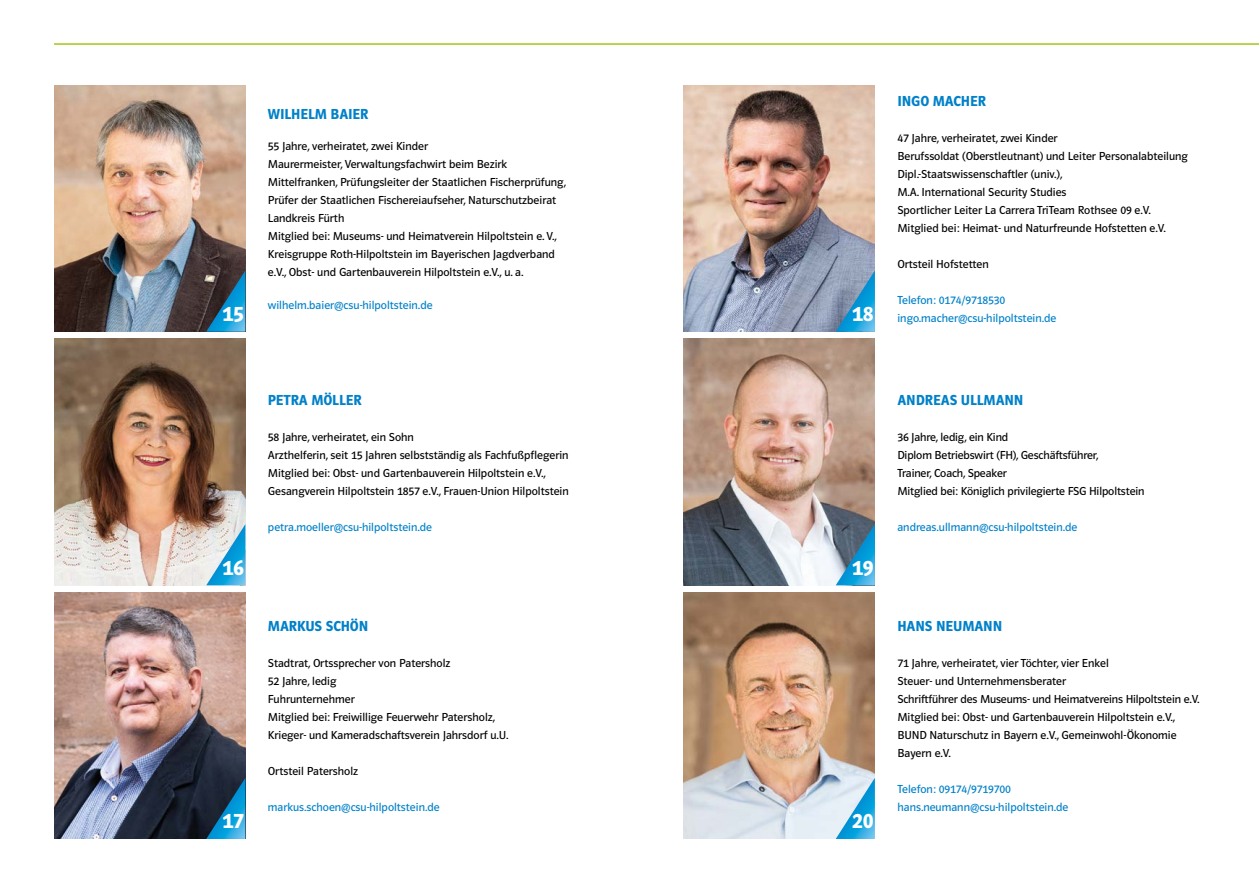
<style>
.page{position:relative;width:1259px;height:893px;background:#fff}
.page>*{position:absolute;margin:0;border:0;box-sizing:border-box;transform-origin:0 0}
.t1{font:600 22.65px "Polo 22 R";color:#fff}
.t2{font:600 15px "Polo 22 R";color:#0081c9}
.t3{font:12px/18px "Polo 22 R Buch";color:#000}
.t4{font:12px/18px "Polo 22 R Buch";color:#0081c9}
</style>
<div class="page">
<hr style="left:54px;top:43px;width:1205px;height:2px;background:#a2c617">
<img style="left:683px;top:339px;width:192px;height:246px">
<img style="left:54px;top:85px;width:191px;height:247px">
<svg style="left:206px;top:270px;width:39px;height:62px;background:#2a6884"></svg>
<img style="left:683px;top:85px;width:192px;height:247px">
<svg style="left:835px;top:270px;width:40px;height:62px;background:#509bc5"></svg>
<svg style="left:835px;top:524px;width:40px;height:61px;background:#3f8aaf"></svg>
<img style="left:54px;top:339px;width:191px;height:246px">
<svg style="left:206px;top:524px;width:39px;height:61px;background:#7ec3df"></svg>
<img style="left:54px;top:592px;width:191px;height:247px">
<svg style="left:206px;top:778px;width:39px;height:61px;background:#176187"></svg>
<img style="left:683px;top:592px;width:192px;height:247px">
<svg style="left:835px;top:778px;width:40px;height:61px;background:#7bc6e8"></svg>
<p class="t2" style="left:268px;top:106px;width:102px">WILHELM BAIER</p>
<p class="t3" style="left:268px;top:137px;width:300px">55 Jahre, verheiratet, zwei Kinder<br>Maurermeister, Verwaltungsfachwirt beim Bezirk Mittelfranken, Prüfungsleiter der Staatlichen Fischerprüfung, Prüfer der Staatlichen Fischereiaufseher, Naturschutzbeirat Landkreis Fürth<br>Mitglied bei: Museums- und Heimatverein Hilpoltstein e. V., Kreisgruppe Roth-Hilpoltstein im Bayerischen Jagdverband e.V., Obst- und Gartenbauverein Hilpoltstein e.V., u. a.</p>
<p class="t4" style="left:268px;top:296px;width:166px">wilhelm.baier@csu-hilpoltstein.de</p>
<h1 class="t1" style="left:222px;top:302px;width:23px">15</h1>
<h1 class="t1" style="left:852px;top:302px;width:23px">18</h1>
<p class="t2" style="left:897px;top:93px;width:90px">INGO MACHER</p>
<p class="t3" style="left:897px;top:129px;width:292px">47 Jahre, verheiratet, zwei Kinder<br>Berufssoldat (Oberstleutnant) und Leiter Personalabteilung Dipl.-Staatswissenschaftler (univ.),<br>M.A. International Security Studies<br>Sportlicher Leiter La Carrera TriTeam Rothsee 09 e.V.<br>Mitglied bei: Heimat- und Naturfreunde Hofstetten e.V.</p>
<p class="t3" style="left:897px;top:255px;width:93px">Ortsteil Hofstetten</p>
<p class="t4" style="left:897px;top:291px;width:160px">Telefon: 0174/9718530 ingo.macher@csu-hilpoltstein.de</p>
<p class="t2" style="left:268px;top:392px;width:95px">PETRA MÖLLER</p>
<p class="t3" style="left:268px;top:428px;width:302px">58 Jahre, verheiratet, ein Sohn<br>Arzthelferin, seit 15 Jahren selbstständig als Fachfußpflegerin Mitglied bei: Obst- und Gartenbauverein Hilpoltstein e.V., Gesangverein Hilpoltstein 1857 e.V., Frauen-Union Hilpoltstein</p>
<p class="t4" style="left:268px;top:518px;width:166px">petra.moeller@csu-hilpoltstein.de</p>
<h1 class="t1" style="left:222px;top:555px;width:23px">16</h1>
<h1 class="t1" style="left:852px;top:555px;width:23px">19</h1>
<p class="t2" style="left:268px;top:618px;width:102px">MARKUS SCHÖN</p>
<p class="t3" style="left:268px;top:654px;width:242px">Stadtrat, Ortssprecher von Patersholz<br>52 Jahre, ledig<br>Fuhrunternehmer<br>Mitglied bei: Freiwillige Feuerwehr Patersholz, Krieger- und Kameradschaftsverein Jahrsdorf u.U.</p>
<p class="t3" style="left:268px;top:762px;width:92px">Ortsteil Patersholz</p>
<p class="t4" style="left:268px;top:798px;width:173px">markus.schoen@csu-hilpoltstein.de</p>
<h1 class="t1" style="left:222px;top:809px;width:23px">17</h1>
<h1 class="t1" style="left:852px;top:809px;width:23px">20</h1>
<p class="t2" style="left:897px;top:392px;width:127px">ANDREAS ULLMANN</p>
<p class="t3" style="left:897px;top:428px;width:248px">36 Jahre, ledig, ein Kind<br>Diplom Betriebswirt (FH), Geschäftsführer,<br>Trainer, Coach, Speaker<br>Mitglied bei: Königlich privilegierte FSG Hilpoltstein</p>
<p class="t4" style="left:897px;top:518px;width:181px">andreas.ullmann@csu-hilpoltstein.de</p>
<p class="t2" style="left:897px;top:618px;width:106px">HANS NEUMANN</p>
<p class="t3" style="left:897px;top:654px;width:303px">71 Jahre, verheiratet, vier Töchter, vier Enkel<br>Steuer- und Unternehmensberater<br>Schriftführer des Museums- und Heimatvereins Hilpoltstein e.V.<br>Mitglied bei: Obst- und Gartenbauverein Hilpoltstein e.V., BUND Naturschutz in Bayern e.V., Gemeinwohl-Ökonomie Bayern e.V.</p>
<p class="t4" style="left:897px;top:780px;width:172px">Telefon: 09174/9719700 hans.neumann@csu-hilpoltstein.de</p>
</div>
